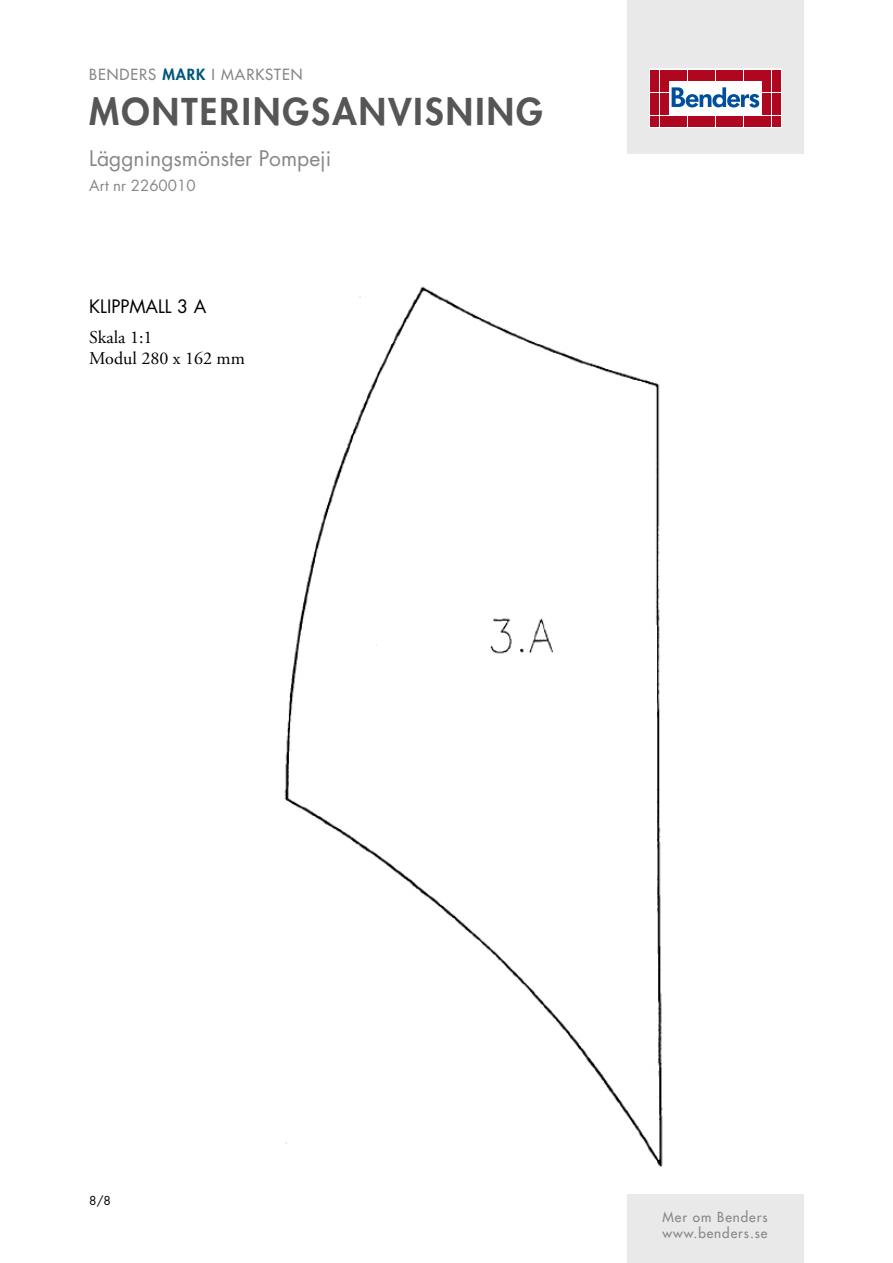
<style>
.page{position:relative;width:893px;height:1263px;background:#fff}
.page>*{position:absolute;margin:0;border:0;box-sizing:border-box;transform-origin:0 0}
.t1{font:800 36px "Futura Std";letter-spacing:.06em;color:#565655}
.t2{font:21px "Futura Std";color:#868786}
.t3{font:18px/21.6px "Adobe Garamond Pro";color:#000}
.t4{font:18px "Futura Std";color:#000}
.t5{font:500 15px "Futura Std";letter-spacing:.06em;color:#868786}
.t6{font:15px "Futura Std";color:#868786}
.t7{font:500 13.5px/16.2px "Futura Std";letter-spacing:.07em;color:#868786}
.t8{font:12px "Futura Std";color:#000}
.s1{font-weight:800;color:#00567b}
</style>
<div class="page">
<div style="left:627px;top:0;width:177px;height:153px;background:#e9e9e9"></div>
<svg style="left:649px;top:69px;width:132px;height:59px;background:#eac2c8"></svg>
<div style="left:651px;top:70px;width:8px;height:10px;background:#ae071f"></div>
<div style="left:660px;top:70px;width:8px;height:10px;background:#ae071f"></div>
<div style="left:651px;top:81px;width:8px;height:11px;background:#ae071f"></div>
<div style="left:660px;top:81px;width:8px;height:11px;background:#ae071f"></div>
<div style="left:651px;top:93px;width:8px;height:10px;background:#ae071f"></div>
<div style="left:660px;top:93px;width:8px;height:10px;background:#ae071f"></div>
<div style="left:651px;top:104px;width:8px;height:11px;background:#ae071f"></div>
<div style="left:660px;top:104px;width:8px;height:11px;background:#ae071f"></div>
<div style="left:651px;top:116px;width:8px;height:10px;background:#ae071f"></div>
<div style="left:660px;top:116px;width:8px;height:10px;background:#ae071f"></div>
<div style="left:669px;top:70px;width:8px;height:10px;background:#ae071f"></div>
<div style="left:679px;top:70px;width:8px;height:10px;background:#ae071f"></div>
<div style="left:688px;top:70px;width:8px;height:10px;background:#ae071f"></div>
<div style="left:697px;top:70px;width:9px;height:10px;background:#ae071f"></div>
<div style="left:707px;top:70px;width:8px;height:10px;background:#ae071f"></div>
<div style="left:716px;top:70px;width:8px;height:10px;background:#ae071f"></div>
<div style="left:725px;top:70px;width:9px;height:10px;background:#ae071f"></div>
<div style="left:735px;top:70px;width:8px;height:10px;background:#ae071f"></div>
<div style="left:744px;top:70px;width:8px;height:10px;background:#ae071f"></div>
<div style="left:753px;top:70px;width:9px;height:10px;background:#ae071f"></div>
<div style="left:669px;top:116px;width:8px;height:10px;background:#ae071f"></div>
<div style="left:679px;top:116px;width:8px;height:10px;background:#ae071f"></div>
<div style="left:688px;top:116px;width:8px;height:10px;background:#ae071f"></div>
<div style="left:697px;top:116px;width:9px;height:10px;background:#ae071f"></div>
<div style="left:707px;top:116px;width:8px;height:10px;background:#ae071f"></div>
<div style="left:716px;top:116px;width:8px;height:10px;background:#ae071f"></div>
<div style="left:725px;top:116px;width:9px;height:10px;background:#ae071f"></div>
<div style="left:735px;top:116px;width:8px;height:10px;background:#ae071f"></div>
<div style="left:744px;top:116px;width:8px;height:10px;background:#ae071f"></div>
<div style="left:753px;top:116px;width:9px;height:10px;background:#ae071f"></div>
<div style="left:763px;top:70px;width:8px;height:10px;background:#ae071f"></div>
<div style="left:772px;top:70px;width:8px;height:10px;background:#ae071f"></div>
<div style="left:763px;top:81px;width:8px;height:11px;background:#ae071f"></div>
<div style="left:772px;top:81px;width:8px;height:11px;background:#ae071f"></div>
<div style="left:763px;top:93px;width:8px;height:10px;background:#ae071f"></div>
<div style="left:772px;top:93px;width:8px;height:10px;background:#ae071f"></div>
<div style="left:763px;top:104px;width:8px;height:11px;background:#ae071f"></div>
<div style="left:772px;top:104px;width:8px;height:11px;background:#ae071f"></div>
<div style="left:763px;top:116px;width:8px;height:10px;background:#ae071f"></div>
<div style="left:772px;top:116px;width:8px;height:10px;background:#ae071f"></div>
<svg style="left:672px;top:87px;width:87px;height:21px;background:#8fb1d4"></svg>
<div style="left:627px;top:1195px;width:177px;height:68px;background:#e9e9e9"></div>
<img style="left:284px;top:286px;width:379px;height:881px">
<p class="t5" style="left:89px;top:65px;width:215px">BENDERS <span class="s1">MARK</span> I MARKSTEN</p>
<h1 class="t1" style="left:89px;top:89px;width:455px">MONTERINGSANVISNING</h1>
<h2 class="t2" style="left:89px;top:145px;width:243px">Läggningsmönster Pompeji</h2>
<p class="t6" style="left:89px;top:176px;width:108px">Art nr 2260010</p>
<h3 class="t4" style="left:89px;top:295px;width:119px">KLIPPMALL 3 A</h3>
<h3 class="t3" style="left:89px;top:327px;width:157px">Skala 1:1<br>Modul 280 x 162 mm</h3>
<p class="t8" style="left:89px;top:1193px;width:23px">8/8</p>
<p class="t7" style="left:662px;top:1209px;width:107px">Mer om Benders www.benders.se</p>
</div>
